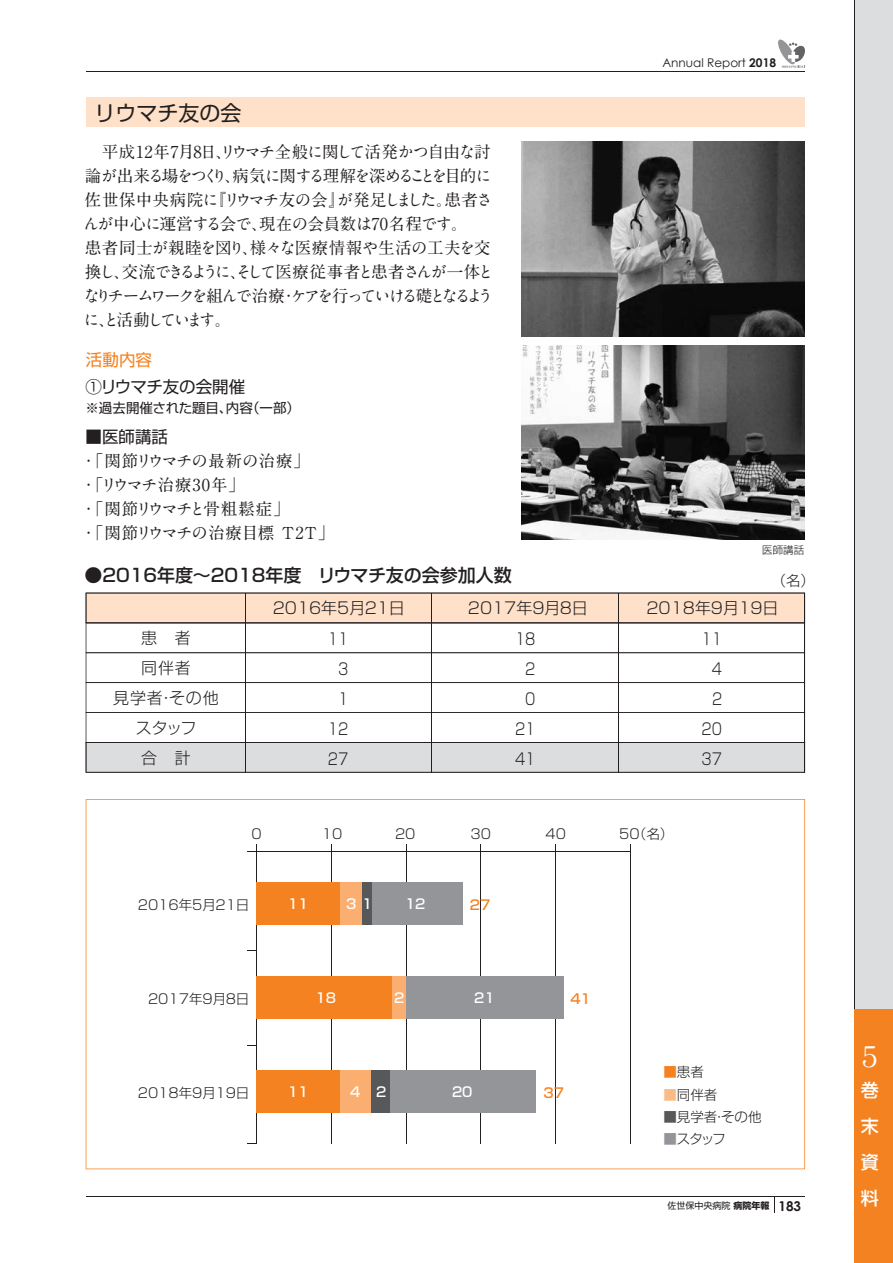
<style>
.page{position:relative;width:893px;height:1263px;background:#fff}
.page>*{position:absolute;margin:0;border:0;box-sizing:border-box;transform-origin:0 0}
.t1{font:700 28.5px "A1 Mincho Std";color:#fff}
.t2{font:21px "Shin Go Pro";color:#231f20}
.t3{font:500 18px "Shin Go Pro";color:#231f20}
.t4{font:500 18px/36px "Shin Go Pro";color:#fff;text-align:justify}
.t5{font:700 16.5px/24px "A1 Mincho Std";letter-spacing:-.075em;color:#231f20}
.t6{font:700 16.5px/24px "A1 Mincho Std";letter-spacing:-.025em;color:#231f20}
.t7{font:16.5px "Shin Go Pro";letter-spacing:-.02em;color:#231f20}
.t8{font:16.5px "Shin Go Pro";color:#231f20}
.t9{font:16.5px "Shin Go Pro";color:#f58220}
.t10{font:300 16.05px/30.2px "Shin Go Pro";color:#231f20;text-align:center}
.t11{font:300 16.05px/29.8px "Shin Go Pro";letter-spacing:.06em;color:#231f20;text-align:center}
.t12{font:300 16.05px/29.8px "Shin Go Pro";color:#231f20;text-align:right;scale:.84 1}
.t13{font:300 14.25px "Shin Go Pro";color:#231f20}
.t14{font:300 13.5px "Shin Go Pro";color:#231f20}
.t15{font:13.5px "Shin Go Pro";color:#231f20}
.t16{font:500 13.5px "Shin Go Pro";color:#fff}
.t17{font:500 13.5px "Shin Go Pro";color:#f58220}
.t18{font:700 13.5px "Century Gothic";color:#231f20}
.t19{font:12px "Century Gothic";color:#231f20}
.t20{font:300 10.5px "Shin Go Pro";color:#231f20}
.t21{font:9px "Shin Go Pro";color:#231f20}
.s1{font-weight:700}
.s2{color:#f58220}
.s3{color:#fbbb85}
.s4{color:#57585a}
.s5{color:#939598}
</style>
<div class="page">
<hr style="left:86px;top:72px;width:719px;height:1px;background:#231f20">
<svg style="left:778px;top:39px;width:27px;height:29px"></svg>
<div style="left:855px;top:0;width:38px;height:1263px;background:#dcdddf"></div>
<hr style="left:86px;top:1197px;width:719px;height:1px;background:#231f20">
<svg style="left:774px;top:1198px;width:1px;height:15px"></svg>
<hr style="left:855px;top:0;width:1px;height:1263px;background:#231f20">
<div style="left:855px;top:1010px;width:38px;height:253px;background:#f58220"></div>
<img style="left:522px;top:345px;width:283px;height:194px">
<svg style="left:86px;top:593px;width:719px;height:180px"></svg>
<div style="left:86px;top:97px;width:719px;height:30px;background:#fee1c8"></div>
<img style="left:522px;top:142px;width:283px;height:194px">
<hr style="left:804px;top:593px;width:1px;height:179px;background:#231f20">
<hr style="left:618px;top:593px;width:1px;height:179px;background:#231f20">
<hr style="left:431px;top:593px;width:1px;height:179px;background:#231f20">
<hr style="left:245px;top:593px;width:1px;height:179px;background:#231f20">
<svg style="left:86px;top:799px;width:719px;height:370px"></svg>
<hr style="left:247px;top:851px;width:383px;height:1px;background:#231f20">
<hr style="left:256px;top:844px;width:1px;height:299px;background:#231f20">
<hr style="left:331px;top:844px;width:1px;height:299px;background:#231f20">
<hr style="left:406px;top:844px;width:1px;height:299px;background:#231f20">
<hr style="left:481px;top:844px;width:1px;height:299px;background:#231f20">
<hr style="left:555px;top:844px;width:1px;height:299px;background:#231f20">
<hr style="left:630px;top:844px;width:1px;height:299px;background:#231f20">
<div style="left:406px;top:976px;width:157px;height:42px;background:#939598"></div>
<div style="left:392px;top:976px;width:14px;height:42px;background:#faaf71"></div>
<div style="left:256px;top:976px;width:136px;height:42px;background:#f58220"></div>
<div style="left:340px;top:882px;width:22px;height:43px;background:#faaf71"></div>
<div style="left:362px;top:882px;width:10px;height:43px;background:#57585a"></div>
<div style="left:372px;top:882px;width:91px;height:43px;background:#939598"></div>
<div style="left:256px;top:882px;width:84px;height:43px;background:#f58220"></div>
<div style="left:340px;top:1070px;width:31px;height:43px;background:#faaf71"></div>
<div style="left:371px;top:1070px;width:20px;height:43px;background:#57585a"></div>
<div style="left:391px;top:1070px;width:145px;height:43px;background:#939598"></div>
<div style="left:256px;top:1070px;width:84px;height:43px;background:#f58220"></div>
<p class="t2" style="left:94px;top:95px;width:149px">リウマチ友の会</p>
<p class="t5" style="left:83px;top:137px;width:412px">　平成12年7月8日、リウマチ全般に関して活発かつ自由な討論が出来る場をつくり、病気に関する理解を深めることを目的に佐世保中央病院に『リウマチ友の会』が発足しました。患者さんが中心に運営する会で、現在の会員数は70名程です。<br>患者同士が親睦を図り、様々な医療情報や生活の工夫を交換し、交流できるように、そして医療従事者と患者さんが一体となりチームワークを組んで治療・ケアを行っていける礎となるように、と活動しています。</p>
<p class="t9" style="left:86px;top:346px;width:67px">活動内容</p>
<p class="t7" style="left:85px;top:373px;width:161px">①リウマチ友の会開催</p>
<p class="t15" style="left:85px;top:397px;width:216px">※過去開催された題目、内容（一部）</p>
<p class="t8" style="left:86px;top:423px;width:84px">■医師講話</p>
<p class="t6" style="left:81px;top:447px;width:256px">・「関節リウマチの最新の治療」<br>・「リウマチ治療30年」<br>・「関節リウマチと骨粗鬆症」<br>・「関節リウマチの治療目標 T2T」</p>
<p class="t3" style="left:84px;top:560px;width:429px">●2016年度～2018年度　リウマチ友の会参加人数</p>
<p class="t11" style="left:113px;top:621px;width:107px">患　者<br>同伴者<br>見学者・その他スタッフ<br>合　計</p>
<p class="t10" style="left:273px;top:591px;width:134px">2016年5月21日</p>
<p class="t10" style="left:468px;top:591px;width:121px">2017年9月8日</p>
<p class="t12" style="left:328px;top:622px;width:26px">11<br>3<br>1<br>12<br>27</p>
<p class="t12" style="left:515px;top:622px;width:26px">18<br>2<br>0<br>21<br>41</p>
<p class="t19" style="left:662px;top:56px;width:115px">Annual Report <span class="s1">2018</span></p>
<p class="t20" style="left:762px;top:541px;width:43px">医師講話</p>
<p class="t13" style="left:772px;top:568px;width:44px">（名）</p>
<p class="t10" style="left:646px;top:591px;width:134px">2018年9月19日<br>11<br>4<br>２<br>20<br>37</p>
<p class="t14" style="left:251px;top:823px;width:12px">0</p>
<p class="t14" style="left:322px;top:823px;width:22px">10</p>
<p class="t14" style="left:395px;top:823px;width:22px">20</p>
<p class="t14" style="left:471px;top:823px;width:22px">30</p>
<p class="t14" style="left:546px;top:823px;width:22px">40</p>
<p class="t14" style="left:619px;top:823px;width:56px">50（名）</p>
<p class="t14" style="left:138px;top:894px;width:113px">2016年5月21日</p>
<p class="t16" style="left:288px;top:893px;width:22px">11</p>
<p class="t16" style="left:346px;top:893px;width:28px">3 1</p>
<p class="t16" style="left:405px;top:893px;width:22px">12</p>
<p class="t17" style="left:470px;top:894px;width:22px">27</p>
<p class="t14" style="left:148px;top:988px;width:103px">2017年9月8日</p>
<p class="t16" style="left:316px;top:987px;width:22px">18</p>
<p class="t16" style="left:394px;top:987px;width:12px">2</p>
<p class="t16" style="left:474px;top:987px;width:22px">21</p>
<p class="t17" style="left:570px;top:988px;width:22px">41</p>
<p class="t14" style="left:138px;top:1082px;width:113px">2018年9月19日</p>
<p class="t16" style="left:288px;top:1081px;width:22px">11</p>
<p class="t16" style="left:350px;top:1081px;width:38px">4 2</p>
<p class="t16" style="left:452px;top:1081px;width:22px">20</p>
<p class="t17" style="left:543px;top:1082px;width:22px">37</p>
<p class="t14" style="left:663px;top:1061px;width:42px"><span class="s2">■</span>患者</p>
<p class="t14" style="left:663px;top:1083px;width:55px"><span class="s3">■</span>同伴者</p>
<p class="t14" style="left:663px;top:1106px;width:100px"><span class="s4">■</span>見学者・その他</p>
<p class="t14" style="left:663px;top:1128px;width:64px"><span class="s5">■</span>スタッフ</p>
<p class="t21" style="left:667px;top:1198px;width:103px">佐世保中央病院 <span class="s1">病院年報</span></p>
<p class="t18" style="left:778px;top:1197px;width:24px">183</p>
<h1 class="t1" style="left:855px;top:1033px;width:22px">５</h1>
<p class="t4" style="left:861px;top:1070px;width:19px">巻末資料</p>
</div>
